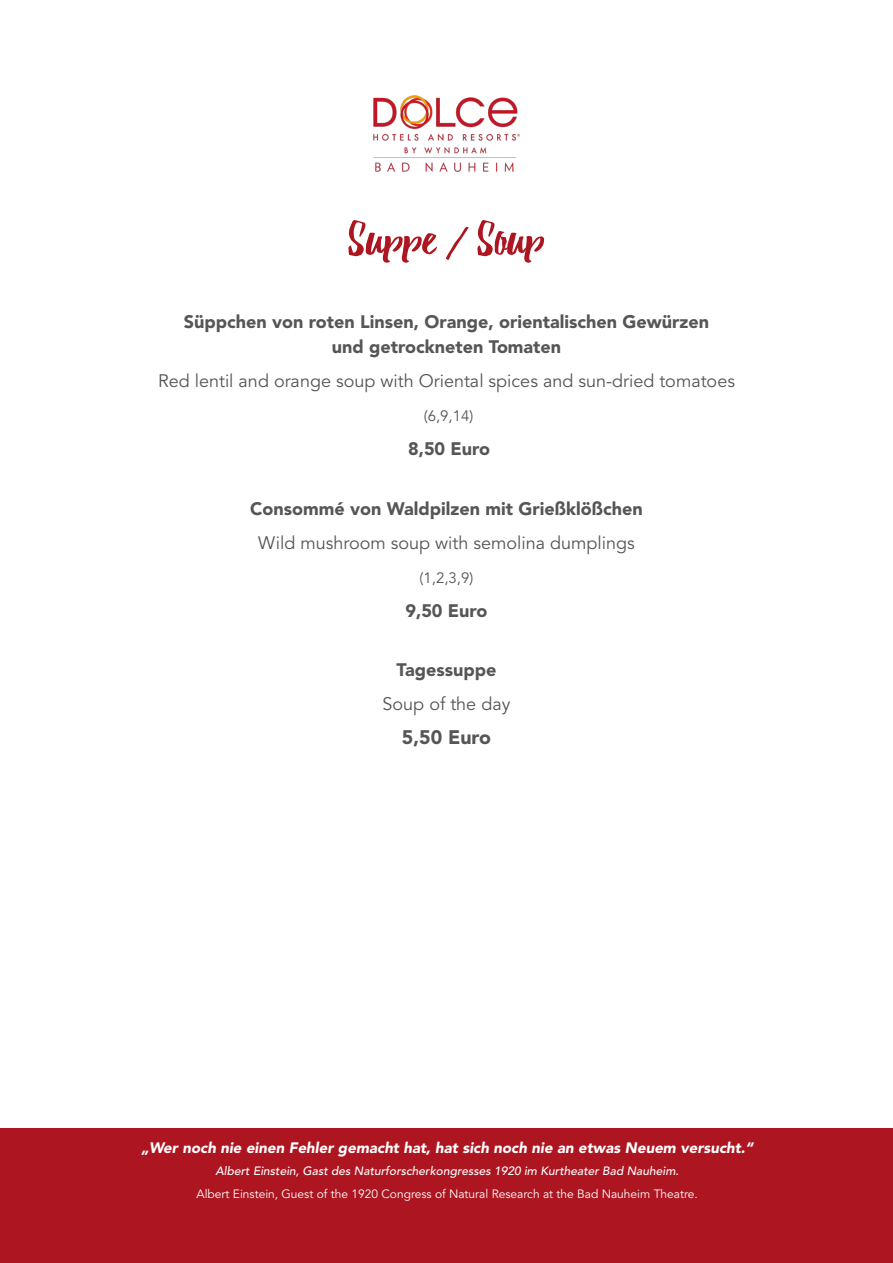
<style>
.page{position:relative;width:893px;height:1263px;background:#fff}
.page>*{position:absolute;margin:0;border:0;box-sizing:border-box;transform-origin:0 0}
.t1{font:51px "Debby";color:#ad1520}
.t2{font:900 19.5px "Avenir LT Std";color:#565655}
.t3{font:900 18px/25.5px "Avenir LT Std";color:#565655;text-align:center}
.t4{font:18px "Avenir LT Std";color:#565655}
.t5{font:italic 900 15px "Avenir LT Std";color:#fff}
.t6{font:15px "Avenir LT Std";color:#565655}
.t7{font:12px "Avenir LT Std";color:#fff}
.t8{font:italic 500 12px "Avenir LT Std";color:#fff}
</style>
<div class="page">
<img style="left:373px;top:95px;width:147px;height:77px">
<div style="left:0;top:1128px;width:893px;height:135px;background:#ad1520"></div>
<h1 class="t1" style="left:348px;top:207px;width:197px">Suppe / Soup</h1>
<p class="t3" style="left:184px;top:309px;width:527px">Süppchen von roten Linsen, Orange, orientalischen Gewürzen und getrockneten Tomaten</p>
<p class="t4" style="left:158px;top:371px;width:578px">Red lentil and orange soup with Oriental spices and sun-dried tomatoes</p>
<p class="t6" style="left:424px;top:407px;width:51px">(6,9,14)</p>
<p class="t3" style="left:408px;top:436px;width:84px">8,50 Euro</p>
<p class="t3" style="left:250px;top:496px;width:394px">Consommé von Waldpilzen mit Grießklößchen</p>
<p class="t4" style="left:258px;top:532px;width:378px">Wild mushroom soup with semolina dumplings</p>
<p class="t6" style="left:420px;top:569px;width:55px">(1,2,3,9)</p>
<p class="t3" style="left:405px;top:598px;width:84px">9,50 Euro</p>
<p class="t3" style="left:397px;top:657px;width:101px">Tagessuppe</p>
<p class="t4" style="left:383px;top:694px;width:129px">Soup of the day</p>
<p class="t2" style="left:402px;top:726px;width:91px">5,50 Euro</p>
<p class="t5" style="left:141px;top:1138px;width:613px">„Wer noch nie einen Fehler gemacht hat, hat sich noch nie an etwas Neuem versucht.“</p>
<p class="t8" style="left:216px;top:1164px;width:465px">Albert Einstein, Gast des Naturforscherkongresses 1920 im Kurtheater Bad Nauheim.</p>
<p class="t7" style="left:197px;top:1187px;width:503px">Albert Einstein, Guest of the 1920 Congress of Natural Research at the Bad Nauheim Theatre.</p>
</div>
